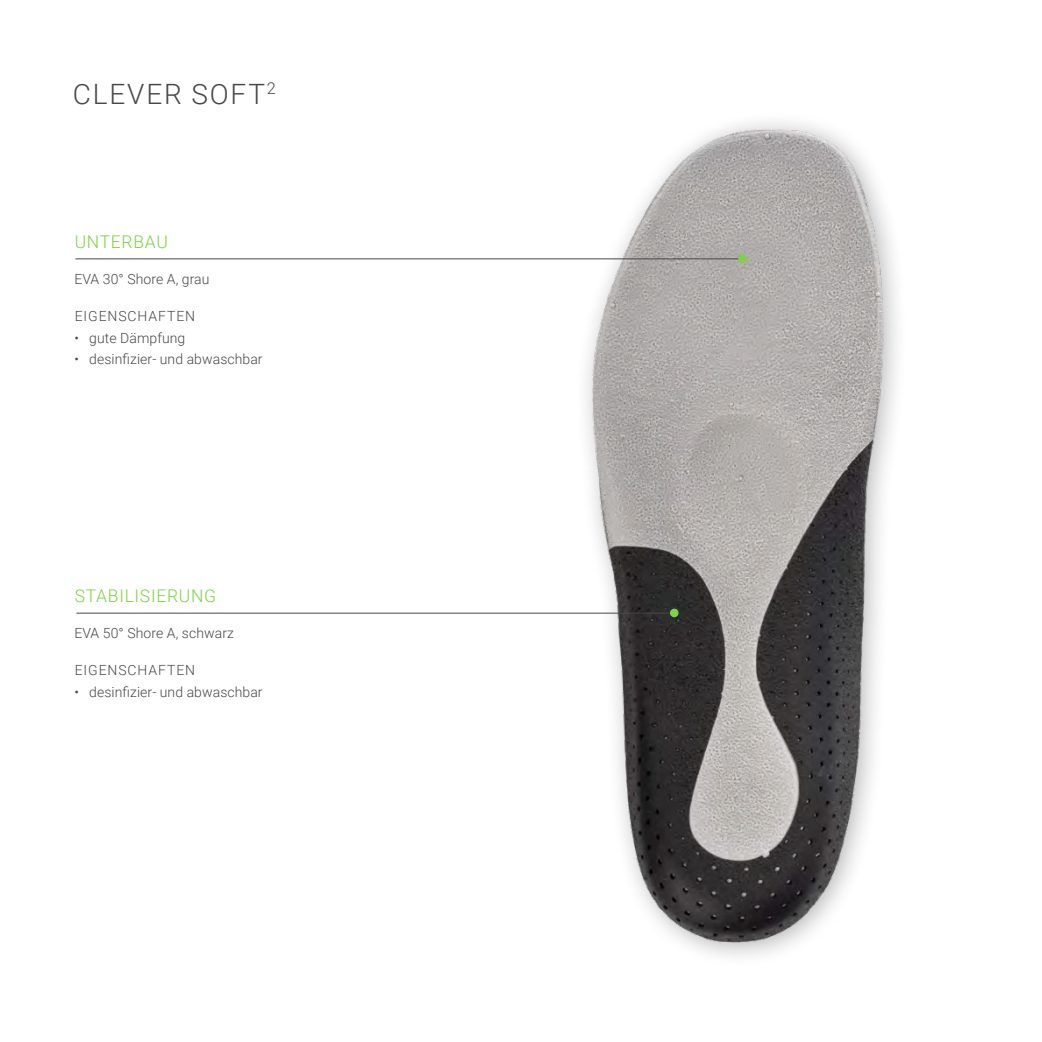
<style>
.page{position:relative;width:1042px;height:1042px;background:#fff}
.page>*{position:absolute;margin:0;border:0;box-sizing:border-box;transform-origin:0 0}
.t1{font:300 28px "Roboto";letter-spacing:.065em;color:#484848}
.t2{font:300 17.5px "Roboto";letter-spacing:.04em;color:#7ed245}
.t3{font:300 14px "Roboto";letter-spacing:.005em;color:#484848}
.t4{font:300 14px "Roboto";letter-spacing:.065em;color:#484848}
</style>
<div class="page">
<div style="left:573px;top:110px;width:336px;height:859px;background:#000;opacity:.3"></div>
<img style="left:592px;top:129px;width:291px;height:814px">
<hr style="left:75px;top:259px;width:665px;height:1px;background:#484848">
<div style="left:738px;top:254px;width:9px;height:9px;background:#7ed245;border-radius:50%"></div>
<hr style="left:76px;top:613px;width:596px;height:1px;background:#484848">
<div style="left:670px;top:608px;width:8px;height:9px;background:#7ed245;border-radius:50%"></div>
<h1 class="t1" style="left:73px;top:74px;width:204px">CLEVER SOFT<sup>2</sup></h1>
<p class="t2" style="left:75px;top:229px;width:95px">UNTERBAU</p>
<p class="t3" style="left:74px;top:269px;width:137px">EVA 30° Shore A, grau</p>
<p class="t4" style="left:75px;top:306px;width:122px">EIGENSCHAFTEN</p>
<p class="t3" style="left:74px;top:328px;width:112px">• gute Dämpfung</p>
<p class="t3" style="left:74px;top:350px;width:190px">• desinfizier- und abwaschbar</p>
<p class="t2" style="left:75px;top:583px;width:143px">STABILISIERUNG</p>
<p class="t3" style="left:74px;top:623px;width:161px">EVA 50° Shore A, schwarz</p>
<p class="t4" style="left:75px;top:660px;width:122px">EIGENSCHAFTEN</p>
<p class="t3" style="left:74px;top:682px;width:190px">• desinfizier- und abwaschbar</p>
</div>
